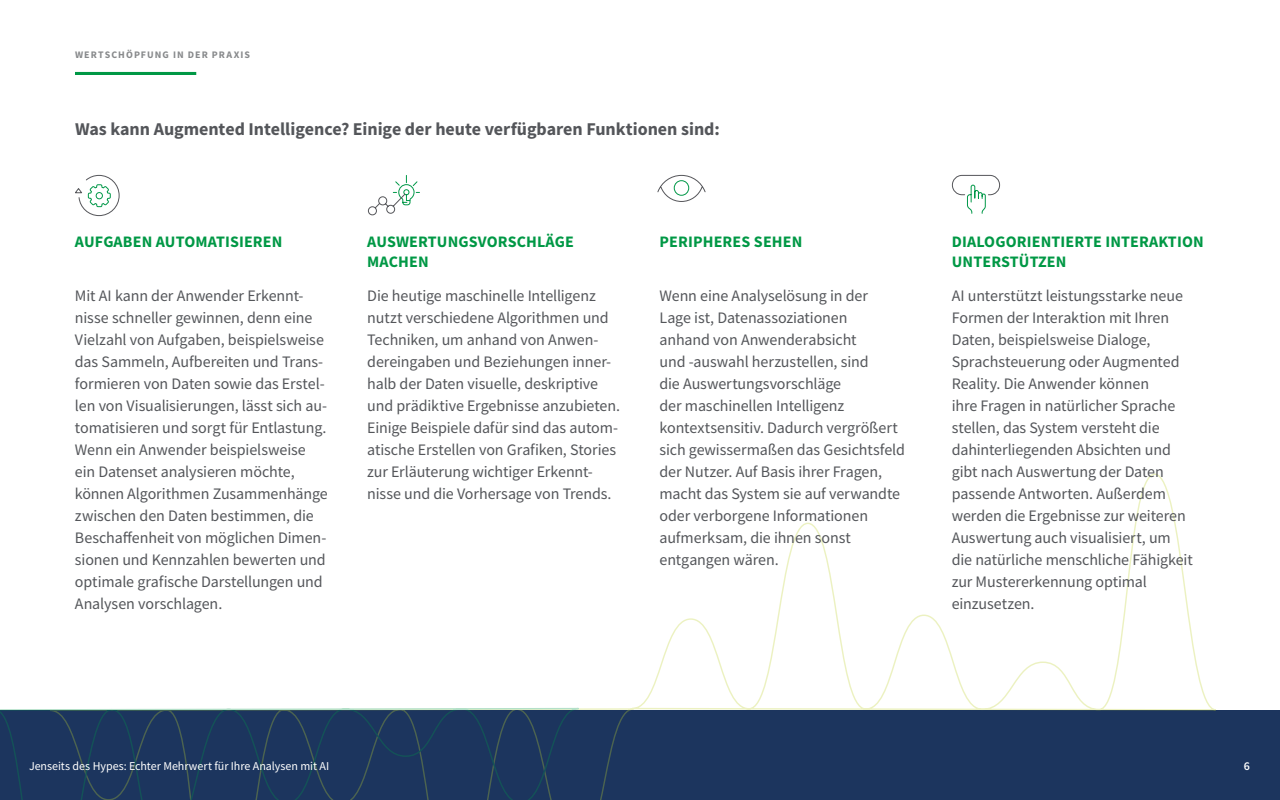
<style>
.page{position:relative;width:1280px;height:800px;background:#fff}
.page>*{position:absolute;margin:0;border:0;box-sizing:border-box;transform-origin:0 0}
.t1{font:700 18px "Source Sans Pro";letter-spacing:-.005em;color:#54565a}
.t2{font:16px/22px "Source Sans Pro";letter-spacing:-.01em;color:#54565a}
.t3{font:700 16px/20px "Source Sans Pro";letter-spacing:.01em;color:#009845}
.t4{font:12px "Source Sans Pro";letter-spacing:-.005em;color:#fff}
.t5{font:600 12px "Source Sans Pro";color:#fff}
.t6{font:700 10px "Source Sans Pro";letter-spacing:.11em;color:#87898b}
</style>
<div class="page">
<div style="left:0;top:710px;width:1280px;height:90px;background:#1c355e"></div>
<svg style="left:632px;top:474px;width:584px;height:237px"></svg>
<svg style="left:580px;top:708px;width:55px;height:92px"></svg>
<svg style="left:0;top:707px;width:580px;height:93px"></svg>
<hr style="left:75px;top:72px;width:121px;height:3px;background:#009845">
<svg style="left:368px;top:175px;width:52px;height:41px"></svg>
<svg style="left:967px;top:184px;width:19px;height:30px"></svg>
<div style="left:952px;top:175px;width:48px;height:20px;border:1px solid #55565a;border-radius:10px"></div>
<svg style="left:75px;top:175px;width:45px;height:41px"></svg>
<svg style="left:657px;top:175px;width:49px;height:27px"></svg>
<div style="left:674px;top:180px;width:15px;height:16px;border:1px solid #009848;border-radius:50%"></div>
<p class="t6" style="left:75px;top:48px;width:177px">WERTSCHÖPFUNG IN DER PRAXIS</p>
<p class="t1" style="left:75px;top:117px;width:646px">Was kann Augmented Intelligence? Einige der heute verfügbaren Funktionen sind:</p>
<p class="t3" style="left:75px;top:231px;width:209px">AUFGABEN AUTOMATISIEREN</p>
<p class="t2" style="left:75px;top:285px;width:254px">Mit AI kann der Anwender Erkennt&shy;nisse schneller gewinnen, denn eine Vielzahl von Aufgaben, beispielsweise das Sammeln, Aufbereiten und Trans&shy;formieren von Daten sowie das Erstel&shy;len von Visualisierungen, lässt sich au&shy;tomatisieren und sorgt für Entlastung.<br>Wenn ein Anwender beispielsweise ein Datenset analysieren möchte, können Algorithmen Zusammenhänge zwischen den Daten bestimmen, die Beschaffenheit von möglichen Dimen&shy;sionen und Kennzahlen bewerten und optimale grafische Darstellungen und Analysen vorschlagen.</p>
<p class="t3" style="left:367px;top:231px;width:208px">AUSWERTUNGSVORSCHLÄGE<br>MACHEN</p>
<p class="t2" style="left:367px;top:285px;width:254px">Die heutige maschinelle Intelligenz nutzt verschiedene Algorithmen und Techniken, um anhand von Anwen&shy;dereingaben und Beziehungen inner&shy;halb der Daten visuelle, deskriptive und prädiktive Ergebnisse anzubieten.<br>Einige Beispiele dafür sind das autom&shy;atische Erstellen von Grafiken, Stories zur Erläuterung wichtiger Erkennt&shy;nisse und die Vorhersage von Trends.</p>
<p class="t3" style="left:660px;top:231px;width:144px">PERIPHERES SEHEN</p>
<p class="t2" style="left:660px;top:285px;width:247px">Wenn eine Analyselösung in der<br>Lage ist, Datenassoziationen<br>anhand von Anwenderabsicht<br>und -auswahl herzustellen, sind<br>die Auswertungsvorschläge<br>der maschinellen Intelligenz kontextsensitiv. Dadurch vergrößert sich gewissermaßen das Gesichtsfeld der Nutzer. Auf Basis ihrer Fragen, macht das System sie auf verwandte oder verborgene Informationen aufmerksam, die ihnen sonst entgangen wären.</p>
<p class="t3" style="left:952px;top:231px;width:254px">DIALOGORIENTIERTE INTERAKTION<br>UNTERSTÜTZEN</p>
<p class="t2" style="left:952px;top:285px;width:242px">AI unterstützt leistungsstarke neue<br>Formen der Interaktion mit Ihren<br>Daten, beispielsweise Dialoge,<br>Sprachsteuerung oder Augmented<br>Reality. Die Anwender können<br>ihre Fragen in natürlicher Sprache stellen, das System versteht die dahinterliegenden Absichten und gibt nach Auswertung der Daten passende Antworten. Außerdem werden die Ergebnisse zur weiteren<br>Auswertung auch visualisiert, um die natürliche menschliche Fähigkeit zur Mustererkennung optimal einzusetzen.</p>
<p class="t4" style="left:29px;top:758px;width:302px">Jenseits des Hypes: Echter Mehrwert für Ihre Analysen mit AI</p>
<p class="t5" style="left:1244px;top:758px;width:8px">6</p>
</div>
